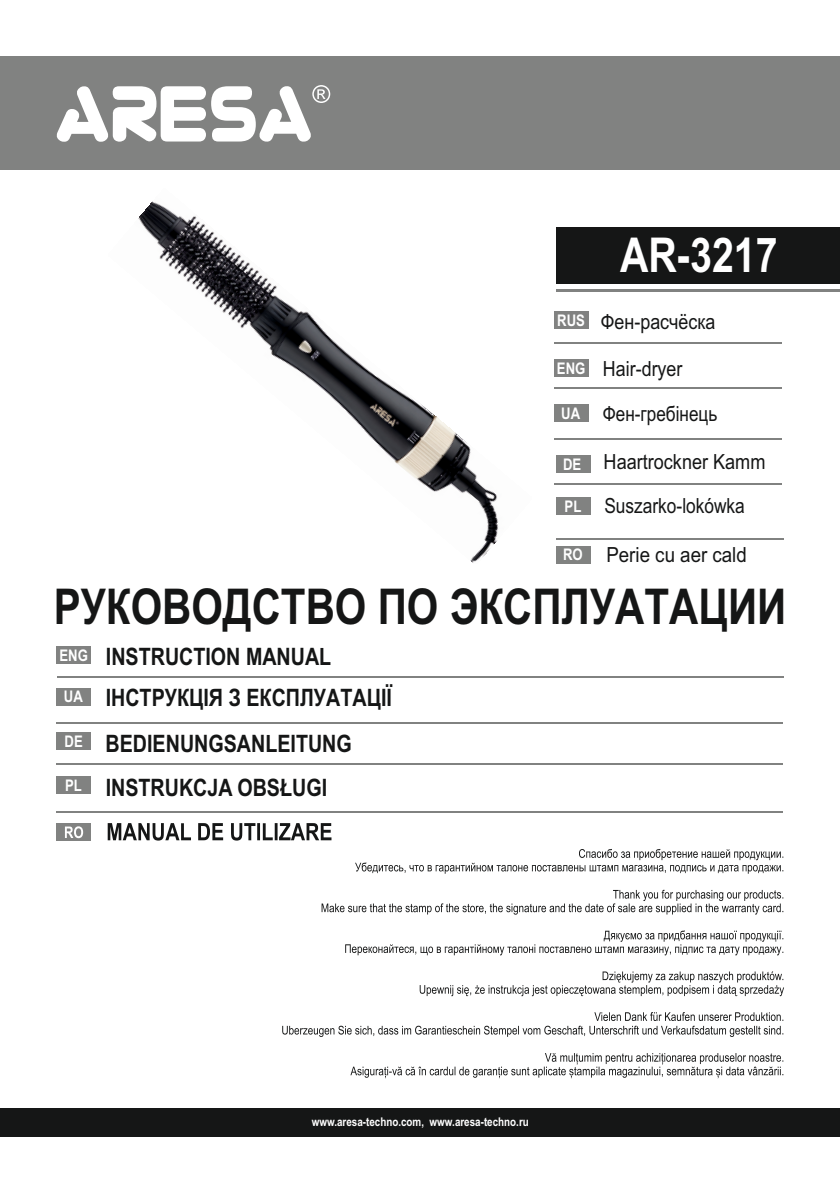
<style>
.page{position:relative;width:840px;height:1191px;background:#fff}
.page>*{position:absolute;margin:0;border:0;box-sizing:border-box;transform-origin:0 0}
.t1{font:700 49.4px "Arial Narrow";color:#151616}
.t2{font:700 48px "Arial Narrow";color:#fff}
.t3{font:700 24px/45px "Arial Narrow";color:#151616}
.t4{font:20.8px/43.6px "Arial";color:#151616;scale:.87 1}
.t5{font:20.8px "Arial Narrow";color:#151616;scale:1.04 1}
.t6{font:20.8px "Arial";color:#151616;scale:.9 1}
.t7{font:20.8px "Arial Narrow";color:#151616}
.t8{font:700 16px "Arial Narrow";color:#fff}
.t9{font:700 12px "Arial Narrow";color:#fff}
.s1{font-family:"Arial Narrow";font-weight:700;font-size:16px;color:#fff}
</style>
<div class="page">
<div style="left:556px;top:227px;width:283px;height:56px;background:#151616"></div>
<div style="left:0;top:1108px;width:839px;height:28px;background:#151616"></div>
<div style="left:0;top:57px;width:839px;height:113px;background:#818281"></div>
<svg style="left:56px;top:85px;width:274px;height:57px"></svg>
<hr style="left:556px;top:289px;width:283px;height:3px;background:#818281">
<hr style="left:554px;top:342px;width:226px;height:2px;background:#818281">
<hr style="left:554px;top:387px;width:226px;height:2px;background:#818281">
<hr style="left:554px;top:438px;width:226px;height:1px;background:#818281">
<div style="left:554px;top:312px;width:34px;height:17px;background:#818281"></div>
<div style="left:554px;top:360px;width:34px;height:17px;background:#818281"></div>
<div style="left:554px;top:404px;width:34px;height:17px;background:#818281"></div>
<div style="left:556px;top:498px;width:34px;height:17px;background:#818281"></div>
<div style="left:556px;top:455px;width:34px;height:17px;background:#818281"></div>
<hr style="left:554px;top:482px;width:226px;height:2px;background:#818281">
<hr style="left:57px;top:676px;width:726px;height:2px;background:#818281">
<hr style="left:57px;top:721px;width:725px;height:2px;background:#818281">
<div style="left:57px;top:647px;width:34px;height:17px;background:#818281"></div>
<div style="left:57px;top:688px;width:34px;height:17px;background:#818281"></div>
<div style="left:57px;top:777px;width:34px;height:17px;background:#818281"></div>
<div style="left:57px;top:732px;width:34px;height:17px;background:#818281"></div>
<hr style="left:57px;top:763px;width:725px;height:2px;background:#818281">
<div style="left:57px;top:823px;width:34px;height:17px;background:#818281"></div>
<svg style="left:65px;top:826px;width:18px;height:12px"></svg>
<svg style="left:108px;top:823px;width:223px;height:17px"></svg>
<hr style="left:57px;top:811px;width:725px;height:2px;background:#818281">
<svg style="left:282px;top:849px;width:501px;height:229px"></svg>
<div style="left:556px;top:546px;width:34px;height:17px;background:#818281"></div>
<hr style="left:556px;top:538px;width:226px;height:2px;background:#818281">
<img style="left:138px;top:201px;width:361px;height:362px">
<p class="t8" style="left:557px;top:314px;width:29px">RUS</p>
<p class="t8" style="left:556px;top:362px;width:30px">ENG</p>
<p class="t8" style="left:561px;top:407px;width:20px">UA</p>
<h2 class="t2" style="left:619px;top:237px;width:159px">AR-3217</h2>
<p class="t5" style="left:600px;top:313px;width:111px">Фен-расчёска</p>
<p class="t5" style="left:602px;top:361px;width:78px">Hair-dryer</p>
<p class="t7" style="left:602px;top:405px;width:116px">Фен-гребiнець</p>
<p class="t4" style="left:604px;top:442px;width:186px;text-indent:-41px"><span class="s1">DE</span> Haartrockner Kamm<br>Suszarko-lokówka</p>
<p class="t8" style="left:564px;top:500px;width:18px">PL</p>
<p class="t6" style="left:563px;top:546px;width:205px"><span class="s1">RO</span> Perie cu aer cald</p>
<h1 class="t1" style="left:54px;top:588px;width:733px">РУКОВОДСТВО ПО ЭКСПЛУАТАЦИИ</h1>
<p class="t3" style="left:59px;top:636px;width:273px"><sup>ENG</sup> INSTRUCTION MANUAL</p>
<p class="t8" style="left:64px;top:690px;width:20px">UA</p>
<p class="t3" style="left:105px;top:677px;width:288px">ІНСТРУКЦІЯ З ЕКСПЛУАТАЦІЇ<br>BEDIENUNGSANLEITUNG</p>
<p class="t8" style="left:64px;top:735px;width:20px">DE</p>
<p class="t3" style="left:65px;top:767px;width:263px"><sup>PL</sup> INSTRUKCJA OBSŁUGI</p>
<p class="t9" style="left:311px;top:1116px;width:218px">www.aresa-techno.com, www.aresa-techno.ru</p>
</div>
